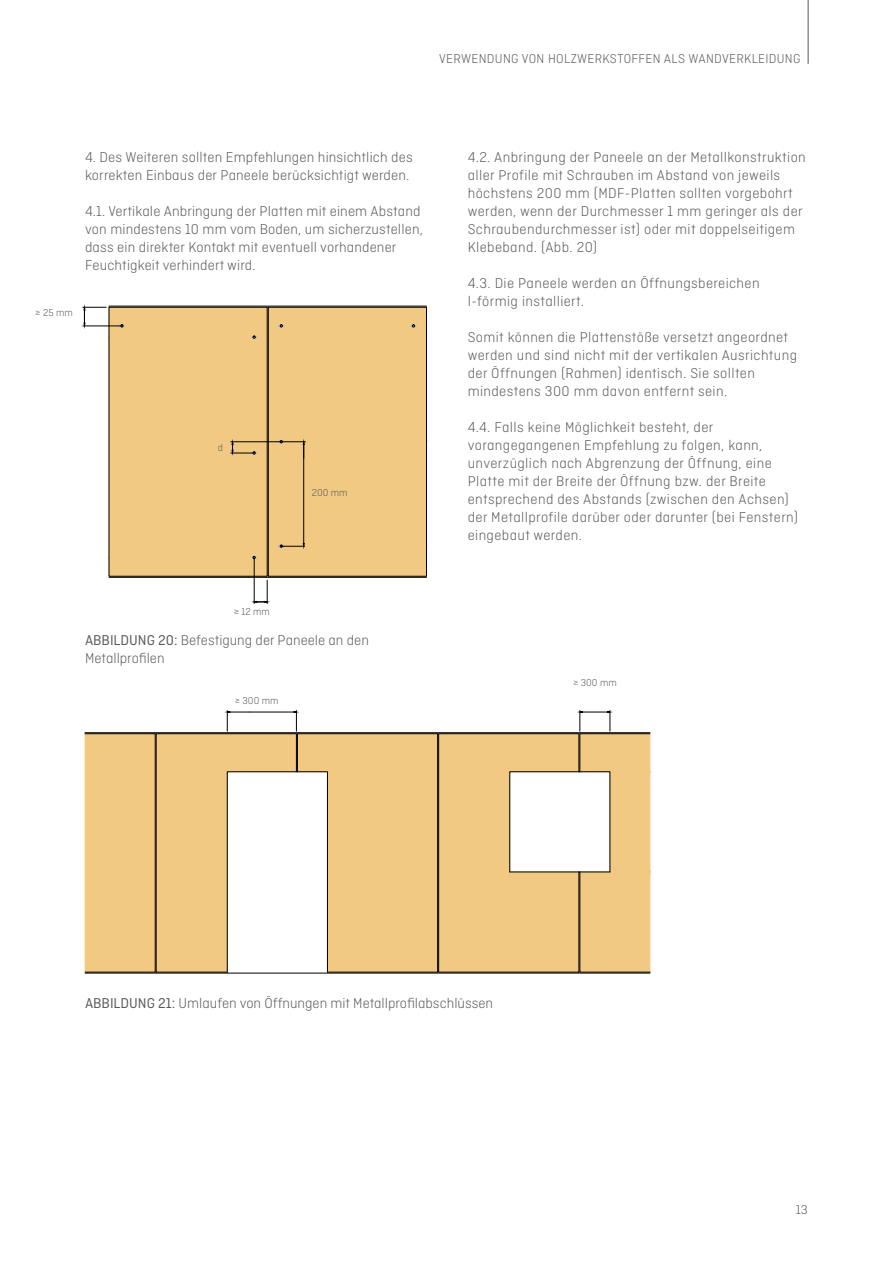
<style>
.page{position:relative;width:893px;height:1263px;background:#fff}
.page>*{position:absolute;margin:0;border:0;box-sizing:border-box;transform-origin:0 0}
.t1{font:300 15px/18px "Ciutadella";letter-spacing:.025em;color:#58585a}
.t2{font:300 15px/18px "Ciutadella";color:#58585a}
.t3{font:300 13.5px "Ciutadella";letter-spacing:.025em;color:#58585a}
.t4{font:300 10.5px "Ciutadella";color:#58585a}
.s1{font-weight:400}
</style>
<div class="page">
<hr style="left:808px;top:0;width:1px;height:64px;background:#58585a">
<hr style="left:85px;top:973px;width:565px;height:1px;background:#000">
<svg style="left:84px;top:710px;width:567px;height:263px"></svg>
<svg style="left:83px;top:306px;width:344px;height:297px;background:#eecc91"></svg>
<hr style="left:254px;top:558px;width:1px;height:45px;background:#000">
<p class="t3" style="left:439px;top:51px;width:363px">VERWENDUNG VON HOLZWERKSTOFFEN ALS WANDVERKLEIDUNG</p>
<p class="t1" style="left:85px;top:148px;width:329px">4. Des Weiteren sollten Empfehlungen hinsichtlich des korrekten Einbaus der Paneele berücksichtigt werden.</p>
<p class="t1" style="left:85px;top:202px;width:339px">4.1. Vertikale Anbringung der Platten mit einem Abstand von mindestens 10 mm vom Boden, um sicherzustellen, dass ein direkter Kontakt mit eventuell vorhandener Feuchtigkeit verhindert wird.</p>
<p class="t4" style="left:35px;top:307px;width:39px">≥ 25 mm</p>
<p class="t4" style="left:218px;top:442px;width:7px">d</p>
<p class="t4" style="left:312px;top:487px;width:37px">200 mm</p>
<p class="t4" style="left:234px;top:606px;width:38px">≥ 12 mm</p>
<p class="t2" style="left:85px;top:630px;width:285px"><span class="s1">ABBILDUNG 20:</span> Befestigung der Paneele an den<br>Metallprofilen</p>
<p class="t4" style="left:235px;top:694px;width:45px">≥ 300 mm</p>
<p class="t1" style="left:468px;top:148px;width:340px">4.2. Anbringung der Paneele an der Metallkonstruktion aller Profile mit Schrauben im Abstand von jeweils höchstens 200 mm (MDF-Platten sollten vorgebohrt werden, wenn der Durchmesser 1 mm geringer als der Schraubendurchmesser ist) oder mit doppelseitigem Klebeband. (Abb. 20)</p>
<p class="t1" style="left:468px;top:274px;width:293px">4.3. Die Paneele werden an Öffnungsbereichen l-förmig installiert.</p>
<p class="t1" style="left:468px;top:328px;width:331px">Somit können die Plattenstöße versetzt angeordnet werden und sind nicht mit der vertikalen Ausrichtung der Öffnungen (Rahmen) identisch. Sie sollten mindestens 300 mm davon entfernt sein.</p>
<p class="t1" style="left:468px;top:418px;width:332px">4.4. Falls keine Möglichkeit besteht, der vorangegangenen Empfehlung zu folgen, kann, unverzüglich nach Abgrenzung der Öffnung, eine Platte mit der Breite der Öffnung bzw. der Breite entsprechend des Abstands (zwischen den Achsen) der Metallprofile darüber oder darunter (bei Fenstern) eingebaut werden.</p>
<p class="t4" style="left:573px;top:676px;width:45px">≥ 300 mm</p>
<p class="t2" style="left:85px;top:994px;width:410px"><span class="s1">ABBILDUNG 21:</span> Umlaufen von Öffnungen mit Metallprofilabschlüssen</p>
<p class="t3" style="left:796px;top:1202px;width:14px">13</p>
</div>
